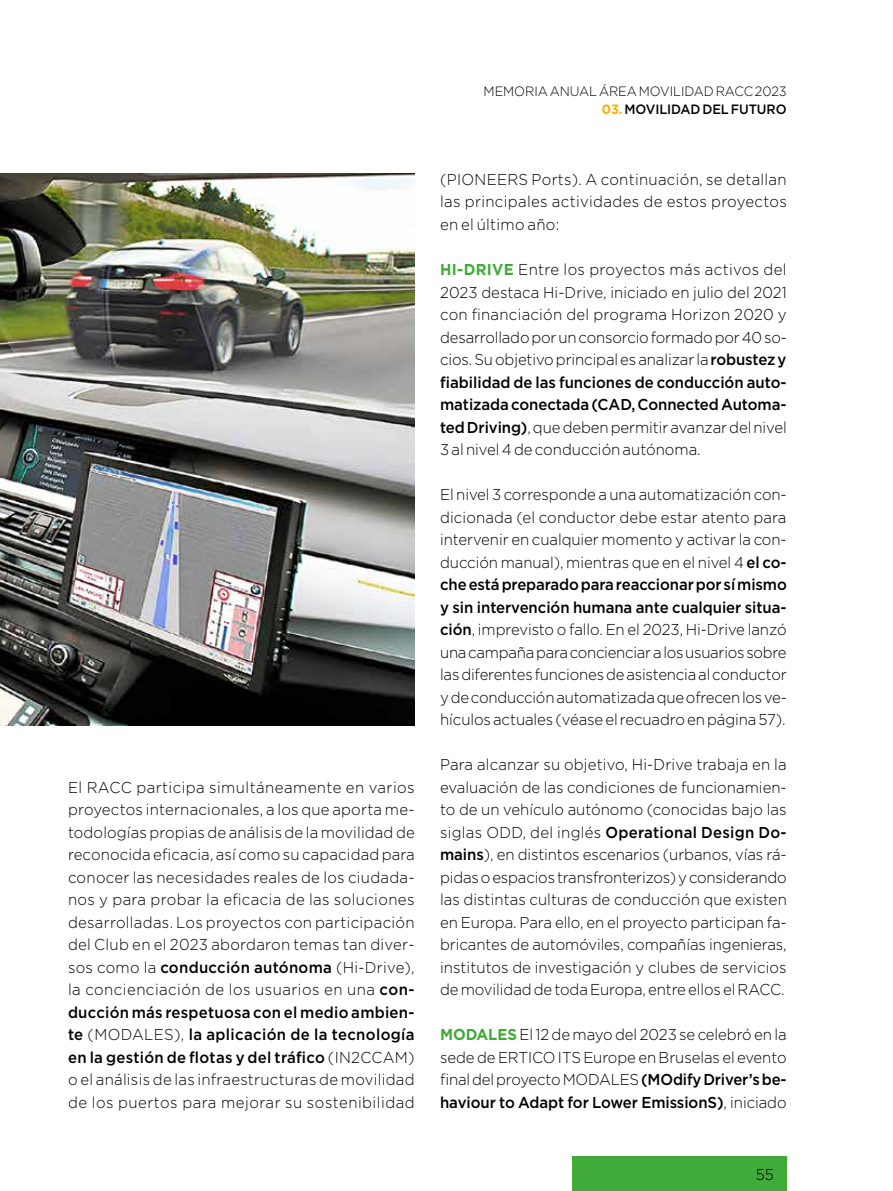
<style>
.page{position:relative;width:893px;height:1191px;background:#fff}
.page>*{position:absolute;margin:0;border:0;box-sizing:border-box;transform-origin:0 0}
.t1{font:300 15.75px/22.5px "Gotham";letter-spacing:-.005em;color:#000;text-align:justify;scale:.95 1}
.t2{font:300 13.5px "Gotham";letter-spacing:-.005em;color:#000;scale:.95 1}
.t3{font:500 13.5px "Gotham";letter-spacing:-.005em;color:#000;scale:.95 1}
.s1{font-weight:500}
.s2{font-weight:700;color:#fab100}
.s3{font-weight:700;color:#41ab39}
</style>
<div class="page">
<img style="left:0;top:173px;width:415px;height:552px">
<div style="left:573px;top:1157px;width:214px;height:34px;background:#41ab39"></div>
<p class="t1" style="left:68px;top:775px;width:366px">El RACC participa simultáneamente en varios proyectos internacionales, a los que aporta me&shy;todologías propias de análisis de la movilidad de reconocida eficacia, así como su capacidad para conocer las necesidades reales de los ciudada&shy;nos y para probar la eficacia de las soluciones desarrolladas. Los proyectos con participación del Club en el 2023 abordaron temas tan diver&shy;sos como la <span class="s1">conducción autónoma</span> (Hi-Drive), la concienciación de los usuarios en una <span class="s1">con&shy;ducción más respetuosa con el medio ambien&shy;te</span> (MODALES), <span class="s1">la aplicación de la tecnología en la gestión de flotas y del tráfico</span> (IN2CCAM) o el análisis de las infraestructuras de movilidad de los puertos para mejorar su sostenibilidad</p>
<p class="t2" style="left:484px;top:83px;width:320px">MEMORIA ANUAL ÁREA MOVILIDAD RACC 2023</p>
<p class="t3" style="left:602px;top:100px;width:196px"><span class="s2">03.</span> MOVILIDAD DEL FUTURO</p>
<p class="t1" style="left:440px;top:168px;width:367px">(PIONEERS Ports). A continuación, se detallan las principales actividades de estos proyectos en el último año:</p>
<p class="t1" style="left:440px;top:258px;width:367px"><span class="s3">HI-DRIVE</span> Entre los proyectos más activos del 2023 destaca Hi-Drive, iniciado en julio del 2021 con financiación del programa Horizon 2020 y desarrollado por un consorcio formado por 40 so&shy;cios. Su objetivo principal es analizar la <span class="s1">robustez y fiabilidad de las funciones de conducción auto&shy;matizada conectada (CAD, Connected Automa&shy;ted Driving)</span>, que deben permitir avanzar del nivel 3 al nivel 4 de conducción autónoma.</p>
<p class="t1" style="left:440px;top:483px;width:367px">El nivel 3 corresponde a una automatización con&shy;dicionada (el conductor debe estar atento para intervenir en cualquier momento y activar la con&shy;ducción manual), mientras que en el nivel 4 <span class="s1">el co&shy;che está preparado para reaccionar por sí mismo y sin intervención humana ante cualquier situa&shy;ción</span>, imprevisto o fallo. En el 2023, Hi-Drive lanzó una campaña para concienciar a los usuarios sobre las diferentes funciones de asistencia al conductor y de conducción automatizada que ofrecen los ve&shy;hículos actuales (véase el recuadro en página 57).</p>
<p class="t1" style="left:440px;top:753px;width:366px">Para alcanzar su objetivo, Hi-Drive trabaja en la evaluación de las condiciones de funcionamien&shy;to de un vehículo autónomo (conocidas bajo las siglas ODD, del inglés <span class="s1">Operational Design Do&shy;mains</span>), en distintos escenarios (urbanos, vías rá&shy;pidas o espacios transfronterizos) y considerando las distintas culturas de conducción que existen en Europa. Para ello, en el proyecto participan fa&shy;bricantes de automóviles, compañías ingenieras, institutos de investigación y clubes de servicios de movilidad de toda Europa, entre ellos el RACC.</p>
<p class="t1" style="left:440px;top:1023px;width:366px"><span class="s3">MODALES</span> El 12 de mayo del 2023 se celebró en la sede de ERTICO ITS Europe en Bruselas el evento final del proyecto MODALES <span class="s1">(MOdify Driver’s be&shy;haviour to Adapt for Lower EmissionS)</span>, iniciado</p>
<p class="t1" style="left:756px;top:1163px;width:20px">55</p>
</div>
